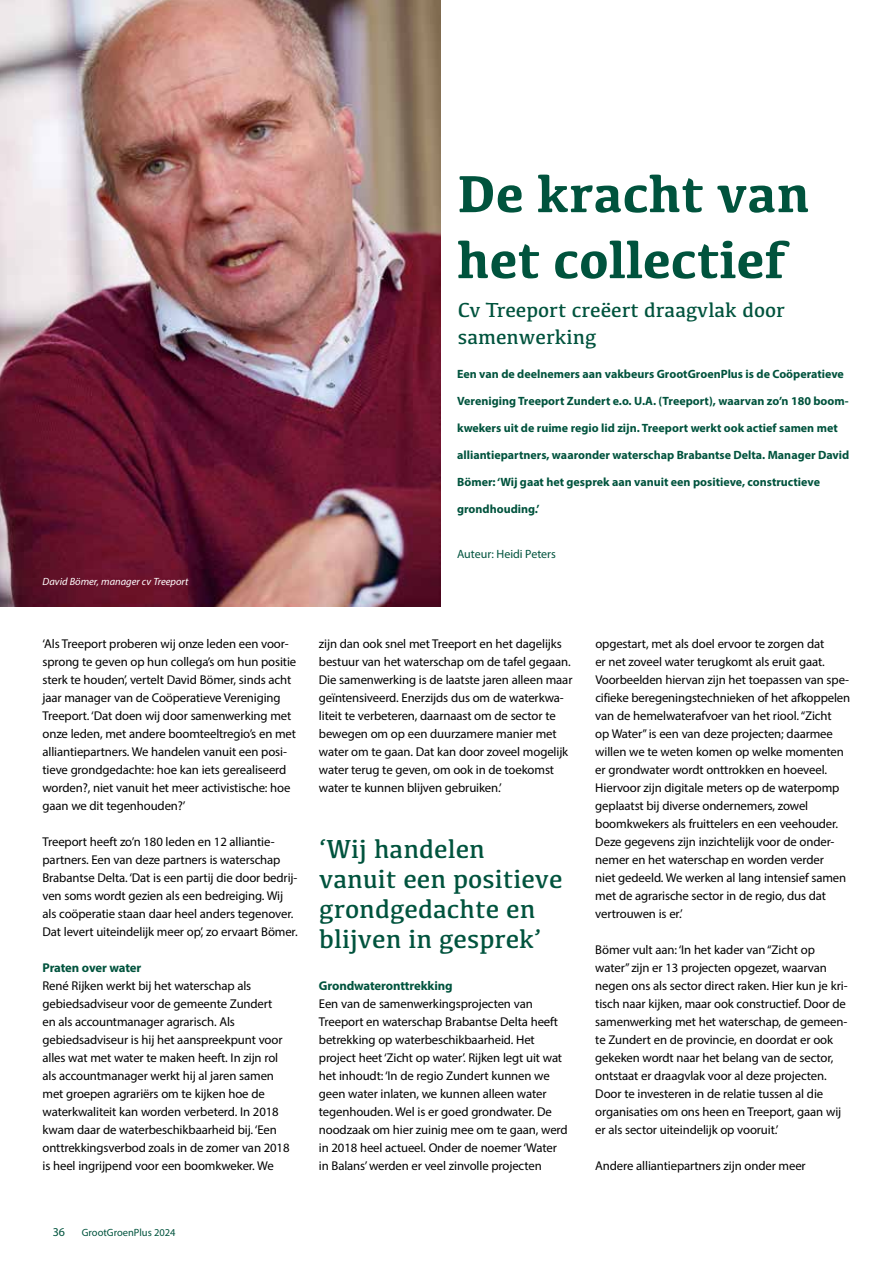
<style>
.page{position:relative;width:893px;height:1263px;background:#fff}
.page>*{position:absolute;margin:0;border:0;box-sizing:border-box;transform-origin:0 0}
.t1{font:700 54px/66px "Kefa";color:#00533d}
.t2{font:27px/30px "Kefa";color:#00533d}
.t3{font:21px/27px "Kefa";color:#00533d}
.t4{font:12.75px/18px "Myriad Pro";letter-spacing:-.01em;color:#000}
.t5{font:700 12.75px "Myriad Pro";letter-spacing:-.015em;color:#00533d}
.t6{font:700 12px "Myriad Pro";color:#00533d}
.t7{font:12px "Myriad Pro";color:#00533d}
.t8{font:italic 10.5px "Myriad Pro";color:#fff}
.t9{font:10.5px "Myriad Pro";color:#00533d}
</style>
<div class="page">
<img style="left:0;top:0;width:440px;height:606px">
<p class="t8" style="left:43px;top:575px;width:148px">David Bömer, manager cv Treeport</p>
<p class="t4" style="left:43px;top:635px;width:255px">‘Als Treeport proberen wij onze leden een voor&shy;sprong te geven op hun collega’s om hun positie sterk te houden’, vertelt David Bömer, sinds acht jaar manager van de Coöperatieve Vereniging Treeport. ‘Dat doen wij door samenwerking met onze leden, met andere boomteeltregio’s en met alliantiepartners. We handelen vanuit een posi&shy;tieve grondgedachte: hoe kan iets gerealiseerd worden?, niet vanuit het meer activistische: hoe gaan we dit tegenhouden?’</p>
<p class="t4" style="left:43px;top:833px;width:257px">Treeport heeft zo’n 180 leden en 12 alliantie&shy;partners. Een van deze partners is waterschap Brabantse Delta. ‘Dat is een partij die door bedrij&shy;ven soms wordt gezien als een bedreiging. Wij als coöperatie staan daar heel anders tegenover.<br>Dat levert uiteindelijk meer op’, zo ervaart Bömer.</p>
<p class="t5" style="left:43px;top:959px;width:100px">Praten over water</p>
<p class="t4" style="left:43px;top:977px;width:249px">René Rijken werkt bij het waterschap als gebiedsadviseur voor de gemeente Zundert<br>en als accountmanager agrarisch. Als gebiedsadviseur is hij het aanspreekpunt voor alles wat met water te maken heeft. In zijn rol als accountmanager werkt hij al jaren samen met groepen agrariërs om te kijken hoe de waterkwaliteit kan worden verbeterd. In 2018 kwam daar de waterbeschikbaarheid bij. ‘Een onttrekkingsverbod zoals in de zomer van 2018 is heel ingrijpend voor een boomkweker. We</p>
<h1 class="t1" style="left:457px;top:158px;width:354px">De kracht van het collectief</h1>
<h3 class="t3" style="left:458px;top:296px;width:329px">Cv Treeport creëert draagvlak door samenwerking</h3>
<p class="t6" style="left:457px;top:366px;width:388px">Een van de deelnemers aan vakbeurs GrootGroenPlus is de Coöperatieve</p>
<p class="t6" style="left:457px;top:393px;width:393px">Vereniging Treeport Zundert e.o. U.A. (Treeport), waarvan zo’n 180 boom-</p>
<p class="t6" style="left:457px;top:420px;width:382px">kwekers uit de ruime regio lid zijn. Treeport werkt ook actief samen met</p>
<p class="t6" style="left:457px;top:447px;width:394px">alliantiepartners, waaronder waterschap Brabantse Delta. Manager David</p>
<p class="t6" style="left:457px;top:474px;width:364px">Bömer: ‘Wij gaat het gesprek aan vanuit een positieve, constructieve</p>
<p class="t6" style="left:457px;top:501px;width:84px">grondhouding.’</p>
<p class="t7" style="left:457px;top:547px;width:100px">Auteur: Heidi Peters</p>
<p class="t4" style="left:319px;top:635px;width:255px">zijn dan ook snel met Treeport en het dagelijks bestuur van het waterschap om de tafel gegaan.<br>Die samenwerking is de laatste jaren alleen maar geïntensiveerd. Enerzijds dus om de waterkwa&shy;liteit te verbeteren, daarnaast om de sector te bewegen om op een duurzamere manier met water om te gaan. Dat kan door zoveel mogelijk water terug te geven, om ook in de toekomst water te kunnen blijven gebruiken.’</p>
<h2 class="t2" style="left:319px;top:833px;width:245px">‘Wij handelen vanuit een positieve grondgedachte en blijven in gesprek’</h2>
<p class="t5" style="left:319px;top:977px;width:135px">Grondwateronttrekking</p>
<p class="t4" style="left:319px;top:995px;width:250px">Een van de samenwerkingsprojecten van Treeport en waterschap Brabantse Delta heeft betrekking op waterbeschikbaarheid. Het project heet ‘Zicht op water’. Rijken legt uit wat het inhoudt: ‘In de regio Zundert kunnen we geen water inlaten, we kunnen alleen water tegenhouden. Wel is er goed grondwater. De noodzaak om hier zuinig mee om te gaan, werd in 2018 heel actueel. Onder de noemer ‘Water in Balans’ werden er veel zinvolle projecten</p>
<p class="t4" style="left:595px;top:635px;width:256px">opgestart, met als doel ervoor te zorgen dat<br>er net zoveel water terugkomt als eruit gaat.<br>Voorbeelden hiervan zijn het toepassen van spe&shy;cifieke beregeningstechnieken of het afkoppelen van de hemelwaterafvoer van het riool. “Zicht<br>op Water” is een van deze projecten; daarmee willen we te weten komen op welke momenten er grondwater wordt onttrokken en hoeveel.<br>Hiervoor zijn digitale meters op de waterpomp geplaatst bij diverse ondernemers, zowel boomkwekers als fruittelers en een veehouder.<br>Deze gegevens zijn inzichtelijk voor de onder&shy;nemer en het waterschap en worden verder<br>niet gedeeld. We werken al lang intensief samen met de agrarische sector in de regio, dus dat vertrouwen is er.’</p>
<p class="t4" style="left:595px;top:941px;width:254px">Bömer vult aan: ‘In het kader van “Zicht op water” zijn er 13 projecten opgezet, waarvan negen ons als sector direct raken. Hier kun je kri&shy;tisch naar kijken, maar ook constructief. Door de samenwerking met het waterschap, de gemeen&shy;te Zundert en de provincie, en doordat er ook gekeken wordt naar het belang van de sector, ontstaat er draagvlak voor al deze projecten.<br>Door te investeren in de relatie tussen al die organisaties om ons heen en Treeport, gaan wij er als sector uiteindelijk op vooruit.’</p>
<p class="t4" style="left:595px;top:1157px;width:212px">Andere alliantiepartners zijn onder meer</p>
<p class="t7" style="left:53px;top:1224px;width:14px">36</p>
<p class="t9" style="left:82px;top:1226px;width:95px">GrootGroenPlus 2024</p>
</div>
